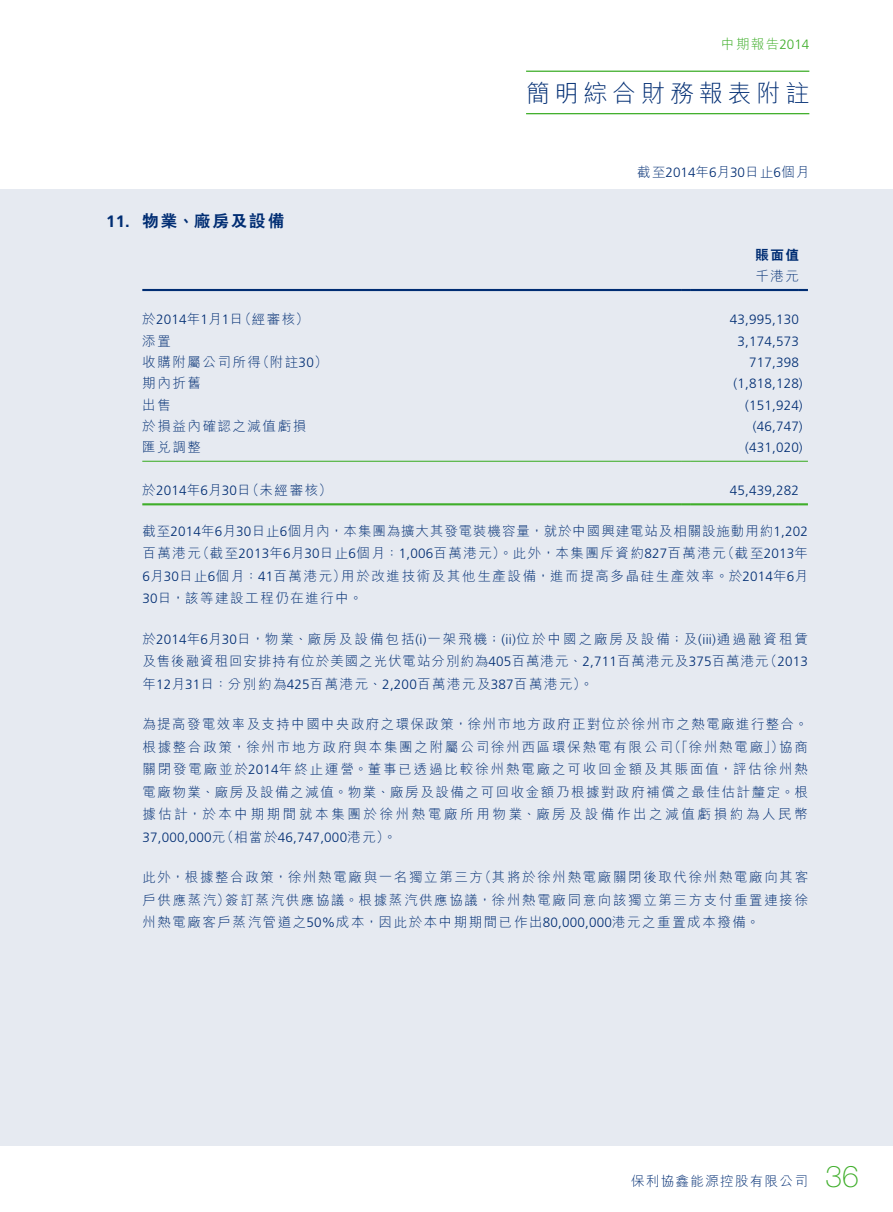
<style>
.page{position:relative;width:893px;height:1212px;background:#fff}
.page>*{position:absolute;margin:0;border:0;box-sizing:border-box;transform-origin:0 0}
.t1{font:100 30px "Helvetica Neue LT Std";color:#3fae2a}
.t2{font:300 24px "M Hei HK";letter-spacing:.2em;color:#002d73}
.t3{font:800 16.5px "C Hei 2 HK";letter-spacing:.115em;color:#002d73}
.t4{font:700 16.5px "Frutiger LT Std";color:#002d73}
.t5{font:300 13.5px/22.5px "M Hei HK";letter-spacing:.115em;color:#002d73}
.t6{font:300 13.5px/22.5px "M Hei HK";letter-spacing:.135em;color:#002d73}
.t7{font:300 13.5px "Frutiger LT Std";letter-spacing:.015em;color:#002d73}
.t8{font:300 13.5px/22.5px "M Hei HK";letter-spacing:.07em;color:#002d73}
.t9{font:300 13.5px/22.5px "M Hei HK";letter-spacing:.065em;color:#002d73;text-align:right}
.t10{font:300 13.5px "M Hei HK";letter-spacing:.15em;color:#002d73}
.t11{font:300 13.5px "M Hei HK";color:#3fae2a}
.t12{font:800 13.5px "C Hei 2 HK";color:#002d73}
.s1{font-family:"Frutiger LT Std"}
.s2{font-family:"M Hei HK"}
</style>
<div class="page">
<div style="left:0;top:189px;width:893px;height:957px;background:#e6eaf1"></div>
<hr style="left:526px;top:71px;width:283px;height:1px;background:#3fae2a">
<hr style="left:526px;top:113px;width:283px;height:1px;background:#3fae2a">
<hr style="left:142px;top:289px;width:540px;height:2px;background:#002d73">
<svg style="left:682px;top:289px;width:9px;height:2px"></svg>
<hr style="left:691px;top:289px;width:108px;height:2px;background:#002d73">
<svg style="left:799px;top:289px;width:9px;height:2px"></svg>
<hr style="left:142px;top:461px;width:540px;height:1px;background:#3fae2a">
<hr style="left:691px;top:461px;width:108px;height:1px;background:#3fae2a">
<hr style="left:142px;top:503px;width:540px;height:2px;background:#3fae2a">
<svg style="left:682px;top:503px;width:9px;height:2px"></svg>
<hr style="left:691px;top:503px;width:108px;height:2px;background:#3fae2a">
<svg style="left:799px;top:503px;width:9px;height:2px"></svg>
<p class="t11" style="left:721px;top:34px;width:90px">中期報告<span class="s1">2014</span></p>
<h2 class="t2" style="left:526px;top:77px;width:285px">簡明綜合財務報表附註</h2>
<p class="t4" style="left:106px;top:212px;width:25px">11.</p>
<p class="t5" style="left:637px;top:160px;width:174px">截至<span class="s1">2014</span>年月<span class="s1">6 30</span>日止<span class="s1">6</span>個月</p>
<p class="t3" style="left:142px;top:210px;width:143px">物業、廠房及設備</p>
<p class="t5" style="left:238px;top:308px;width:72px">（經審核(</p>
<p class="t7" style="left:142px;top:312px;width:102px"><span class="s2">於</span>2014<span class="s2">年月</span>1 <span class="s2">日</span>1</p>
<p class="t12" style="left:755px;top:245px;width:45px">賬面值</p>
<p class="t5" style="left:755px;top:264px;width:45px">千港元</p>
<p class="t7" style="left:730px;top:312px;width:71px">43,995,130</p>
<p class="t5" style="left:142px;top:329px;width:30px">添置</p>
<p class="t7" style="left:737px;top:333px;width:63px">3,174,573</p>
<p class="t5" style="left:256px;top:350px;width:73px">（附註<span class="s1">30</span>(</p>
<p class="t5" style="left:142px;top:350px;width:120px">收購附屬公司所得</p>
<p class="t7" style="left:749px;top:355px;width:51px">717,398</p>
<p class="t5" style="left:142px;top:371px;width:60px">期內折舊</p>
<p class="t7" style="left:733px;top:376px;width:71px">)1,818,128(</p>
<p class="t5" style="left:142px;top:393px;width:30px">出售</p>
<p class="t7" style="left:745px;top:397px;width:59px">)151,924(</p>
<p class="t5" style="left:142px;top:414px;width:165px">於損益內確認之減值虧損</p>
<p class="t7" style="left:753px;top:418px;width:51px">)46,747(</p>
<p class="t5" style="left:142px;top:435px;width:60px">匯兌調整</p>
<p class="t7" style="left:745px;top:440px;width:59px">)431,020(</p>
<p class="t5" style="left:246px;top:478px;width:87px">（未經審核(</p>
<p class="t7" style="left:142px;top:483px;width:110px"><span class="s2">於</span>2014<span class="s2">年月</span>6 30<span class="s2">日</span></p>
<p class="t9" style="left:142px;top:519px;width:667px">截至<span class="s1">2014</span>年月<span class="s1">6 30</span>日止<span class="s1">6</span>個月內，本集團為擴大其發電裝機容量，就於中國興建電站及相關設施動用約<span class="s1">1,202</span>（截至<span class="s1">2013</span>年</p>
<p class="t7" style="left:730px;top:483px;width:71px">45,439,282</p>
<p class="t5" style="left:196px;top:541px;width:531px">（截至<span class="s1">2013</span>年月<span class="s1">6 30</span>日止<span class="s1">6</span>個月：<span class="s1">1,006</span>百萬港元）。此外，本集團斥資約<span class="s1">827</span>百萬港元</p>
<p class="t5" style="left:142px;top:541px;width:60px">百萬港元</p>
<p class="t5" style="left:341px;top:564px;width:468px">用於改進技術及其他生產設備，進而提高多晶硅生產效率。於<span class="s1">2014</span>年月<span class="s1">6</span></p>
<p class="t5" style="left:142px;top:564px;width:222px">月<span class="s1">6 30</span>日止<span class="s1">6</span>個月：<span class="s1">41</span>百萬港元）<br><span class="s1">30</span>日，該等建設工程仍在進行中。</p>
<p class="t10" style="left:142px;top:629px;width:667px">於<span class="s1">2014</span>年月<span class="s1">6 30</span>日，物業、廠房及設備包括 <span class="s1">)i(</span> 一架飛機；<span class="s1">( )i i</span> 位於中國之廠房及設備；及<span class="s1">(iii)</span>通過融資租賃</p>
<p class="t7" style="left:764px;top:654px;width:46px"><span class="s2">)</span>2013</p>
<p class="t8" style="left:142px;top:649px;width:628px">及售後融資租回安排持有位於美國之光伏電站分別約為<span class="s1">405</span>百萬港元、<span class="s1">2,711</span>百萬港元及<span class="s1">375</span>百萬港元年<span class="s1">12</span>月<span class="s1">31</span>日：分別約為<span class="s1">425</span>百萬港元、<span class="s1">2,200</span>百萬港元及<span class="s1">387</span>百萬港元。(</p>
<p class="t5" style="left:142px;top:712px;width:667px;text-align:right">為提高發電效率及支持中國中央政府之環保政策，徐州市地方政府正對位於徐州市之熱電廠進行整合。協商</p>
<p class="t5" style="left:668px;top:735px;width:118px">（「徐州熱電廠」）</p>
<p class="t6" style="left:142px;top:735px;width:667px">根據整合政策，徐州市地方政府與本集團之附屬公司徐州西區環保熱電有限公司<br>關閉發電廠並於<span class="s1">2014</span>年終止運營。董事已透過比較徐州熱電廠之可收回金額及其賬面值，評估徐州熱電廠物業、廠房及設備之減值。物業、廠房及設備之可回收金額乃根據對政府補償之最佳估計釐定。根據估計，於本中期期間就本集團於徐州熱電廠所用物業、廠房及設備作出之減值虧損約為人民幣</p>
<p class="t7" style="left:220px;top:829px;width:178px"><span class="s2">（相當於</span>46,747,000<span class="s2">港元。(</span></p>
<p class="t7" style="left:142px;top:829px;width:84px">37,000,000<span class="s2">元</span></p>
<p class="t5" style="left:478px;top:865px;width:331px">（其將於徐州熱電廠關閉後取代徐州熱電廠向其客</p>
<p class="t5" style="left:225px;top:865px;width:584px;text-indent:-83px">此外，根據整合政策，徐州熱電廠與一名獨立第三方<br>簽訂蒸汽供應協議。根據蒸汽供應協議，徐州熱電廠同意向該獨立第三方支付重置連接徐</p>
<p class="t5" style="left:142px;top:888px;width:619px">戶供應蒸汽）<br>州熱電廠客戶蒸汽管道之<span class="s1">50%</span>成本，因此於本中期期間已作出<span class="s1">80,000,000</span>港元之重置成本撥備。</p>
<p class="t5" style="left:631px;top:1169px;width:178px">保利協鑫能源控股有限公司</p>
<h1 class="t1" style="left:825px;top:1159px;width:35px">36</h1>
</div>
